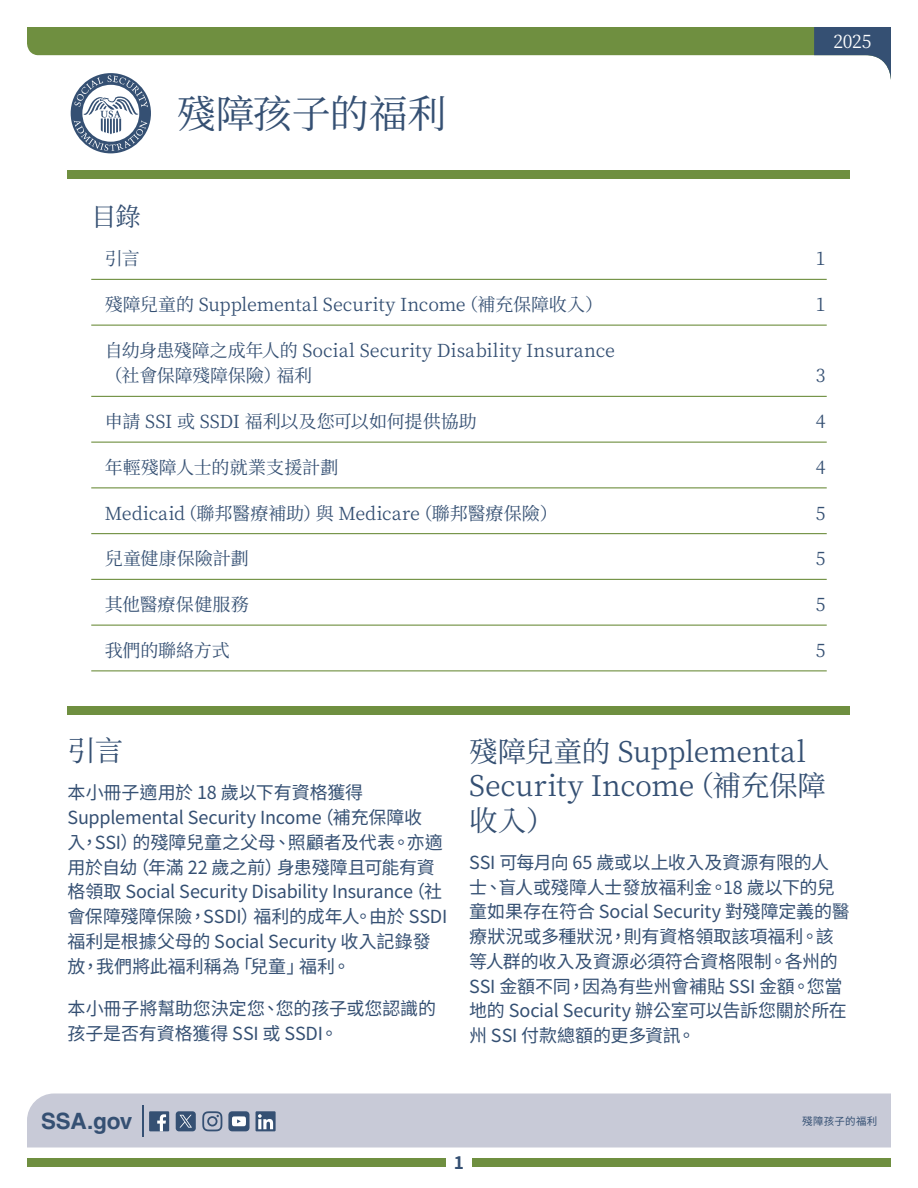
<style>
.page{position:relative;width:918px;height:1188px;background:#fff}
.page>*{position:absolute;margin:0;border:0;box-sizing:border-box;transform-origin:0 0}
.t1{font:39px "Noto Serif CJ Ktc";letter-spacing:-.01em;color:#355073}
.t2{font:28.5px/34.2px "Noto Serif CJ Ktc";letter-spacing:-.01em;color:#355073}
.t3{font:25.5px "Noto Serif CJ Ktc";color:#355073}
.t4{font:700 22.5px "Helvetica";letter-spacing:-.015em;color:#355073}
.t5{font:18px/24.8px "Noto Sans CJ Ktc";letter-spacing:-.01em;color:#355073}
.t6{font:18px/25.5px "Noto Serif CJ Ktc";color:#355073}
.t7{font:18px "Noto Serif CJ Ktc";color:#fff}
.t8{font:700 17.25px "Noto Sans CJ Ktc";color:#355073}
.t9{font:10.5px "Noto Sans CJ Ktc";letter-spacing:.025em;color:#355073}
</style>
<div class="page">
<div style="left:27px;top:1159px;width:419px;height:8px;background:#6f8f40"></div>
<div style="left:472px;top:1159px;width:419px;height:8px;background:#6f8f40"></div>
<div style="left:27px;top:1094px;width:864px;height:54px;background:#c8cad7"></div>
<hr style="left:142px;top:1105px;width:2px;height:32px;background:#355073">
<div style="left:68px;top:171px;width:782px;height:8px;background:#6f8f40"></div>
<div style="left:27px;top:27px;width:787px;height:29px;background:#6f8f40"></div>
<svg style="left:814px;top:27px;width:77px;height:53px"></svg>
<svg style="left:256px;top:1111px;width:20px;height:20px"></svg>
<svg style="left:258px;top:1114px;width:15px;height:15px"></svg>
<svg style="left:228px;top:1111px;width:22px;height:20px"></svg>
<svg style="left:202px;top:1111px;width:20px;height:20px"></svg>
<div style="left:176px;top:1111px;width:20px;height:20px;background:#355073;border-radius:3px"></div>
<svg style="left:179px;top:1115px;width:13px;height:13px"></svg>
<div style="left:149px;top:1111px;width:20px;height:20px;background:#355073"></div>
<svg style="left:157px;top:1114px;width:9px;height:17px"></svg>
<div style="left:67px;top:70px;width:87px;height:87px;border:3px solid #fff;border-radius:50%"></div>
<div style="left:71px;top:73px;width:80px;height:80px;background:#355073;border-radius:50%"></div>
<svg style="left:74px;top:76px;width:74px;height:75px"></svg>
<hr style="left:91px;top:279px;width:736px;height:1px;background:#6f8f40">
<hr style="left:91px;top:325px;width:736px;height:1px;background:#6f8f40">
<hr style="left:91px;top:396px;width:736px;height:1px;background:#6f8f40">
<hr style="left:91px;top:442px;width:736px;height:1px;background:#6f8f40">
<hr style="left:91px;top:487px;width:736px;height:1px;background:#6f8f40">
<hr style="left:91px;top:533px;width:736px;height:1px;background:#6f8f40">
<hr style="left:91px;top:579px;width:736px;height:1px;background:#6f8f40">
<hr style="left:91px;top:625px;width:736px;height:1px;background:#6f8f40">
<hr style="left:91px;top:670px;width:736px;height:1px;background:#6f8f40">
<div style="left:68px;top:706px;width:782px;height:9px;background:#6f8f40"></div>
<h1 class="t1" style="left:177px;top:92px;width:271px">殘障孩子的福利</h1>
<p class="t7" style="left:833px;top:31px;width:40px">2025</p>
<h1 class="t3" style="left:91px;top:203px;width:51px">目錄</h1>
<p class="t6" style="left:105px;top:246px;width:37px">引言</p>
<p class="t6" style="left:816px;top:246px;width:11px">1</p>
<p class="t6" style="left:105px;top:292px;width:500px">殘障兒童的 Supplemental Security Income（補充保障收入）</p>
<p class="t6" style="left:816px;top:292px;width:11px">1</p>
<p class="t6" style="left:105px;top:338px;width:512px">自幼身患殘障之成年人的 Social Security Disability Insurance（社會保障殘障保險）福利</p>
<p class="t6" style="left:816px;top:363px;width:11px">3</p>
<p class="t6" style="left:105px;top:409px;width:374px">申請 SSI 或 SSDI 福利以及您可以如何提供協助</p>
<p class="t6" style="left:816px;top:409px;width:11px">4</p>
<p class="t6" style="left:105px;top:455px;width:235px">年輕殘障人士的就業支援計劃</p>
<p class="t6" style="left:816px;top:455px;width:11px">4</p>
<p class="t6" style="left:105px;top:501px;width:455px">Medicaid（聯邦醫療補助）與 Medicare（聯邦醫療保險）</p>
<p class="t6" style="left:816px;top:501px;width:11px">5</p>
<p class="t6" style="left:105px;top:546px;width:146px">兒童健康保險計劃</p>
<p class="t6" style="left:816px;top:546px;width:11px">5</p>
<p class="t6" style="left:105px;top:592px;width:145px">其他醫療保健服務</p>
<p class="t6" style="left:816px;top:592px;width:11px">5</p>
<p class="t6" style="left:105px;top:638px;width:127px">我們的聯絡方式</p>
<p class="t6" style="left:816px;top:638px;width:11px">5</p>
<h1 class="t2" style="left:68px;top:734px;width:57px">引言</h1>
<p class="t5" style="left:68px;top:781px;width:381px">本小冊子適用於 18 歲以下有資格獲得<br>Supplemental Security Income（補充保障收<br>入，SSI）的殘障兒童之父母、照顧者及代表。亦適用於自幼（年滿 22 歲之前）身患殘障且可能有資格領取 Social Security Disability Insurance（社會保障殘障保險，SSDI）福利的成年人。由於 SSDI福利是根據父母的 Social Security 收入記錄發放，我們將此福利稱為「兒童」福利。</p>
<p class="t5" style="left:68px;top:996px;width:370px">本小冊子將幫助您決定您、您的孩子或您認識的孩子是否有資格獲得 SSI 或 SSDI。</p>
<h1 class="t2" style="left:469px;top:735px;width:358px">殘障兒童的 Supplemental<br>Security Income（補充保障收入）</h1>
<p class="t5" style="left:469px;top:850px;width:382px">SSI 可每月向 65 歲或以上收入及資源有限的人士、盲人或殘障人士發放福利金。18 歲以下的兒童如果存在符合 Social Security 對殘障定義的醫療狀況或多種狀況，則有資格領取該項福利。該等人群的收入及資源必須符合資格限制。各州的<br>SSI 金額不同，因為有些州會補貼 SSI 金額。您當地的 Social Security 辦公室可以告訴您關於所在州 SSI 付款總額的更多資訊。</p>
<p class="t4" style="left:41px;top:1108px;width:93px">SSA.gov</p>
<p class="t9" style="left:802px;top:1115px;width:77px">殘障孩子的福利</p>
<p class="t8" style="left:454px;top:1153px;width:12px">1</p>
</div>
